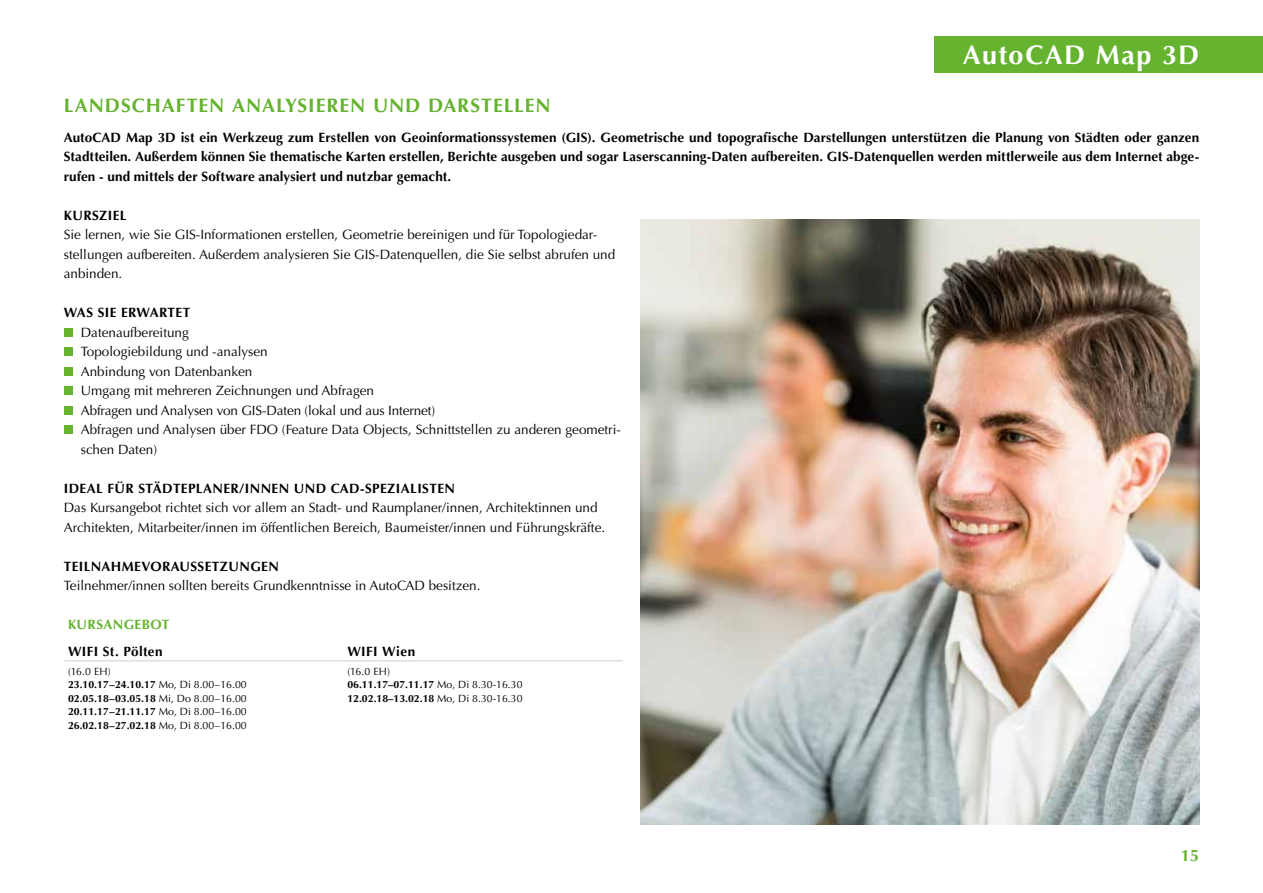
<style>
.page{position:relative;width:1263px;height:893px;background:#fff}
.page>*{position:absolute;margin:0;border:0;box-sizing:border-box;transform-origin:0 0}
.t1{font:700 27px "Optima LT Std";letter-spacing:.055em;color:#fff}
.t2{font:700 19.5px "Optima LT Std";letter-spacing:.045em;color:#65b32e}
.t3{font:700 16.5px "Optima LT Std";color:#65b32e}
.t4{font:13.5px/19.5px "Optima LT Std";color:#000}
.t5{font:700 13.5px/19.5px "Optima LT Std";letter-spacing:.03em;color:#000;text-align:justify}
.t6{font:700 13.5px "Optima LT Std";letter-spacing:.03em;color:#65b32e}
.t7{font:10.5px/13.5px "Optima LT Std";letter-spacing:-.02em;color:#000}
.s1{font-weight:700}
</style>
<div class="page">
<div style="left:934px;top:36px;width:329px;height:36px;background:#65b32e"></div>
<div style="left:64px;top:328px;width:9px;height:9px;background:#65b32e"></div>
<div style="left:64px;top:347px;width:9px;height:9px;background:#65b32e"></div>
<div style="left:64px;top:367px;width:9px;height:9px;background:#65b32e"></div>
<div style="left:64px;top:386px;width:9px;height:9px;background:#65b32e"></div>
<div style="left:64px;top:406px;width:9px;height:9px;background:#65b32e"></div>
<div style="left:64px;top:425px;width:9px;height:9px;background:#65b32e"></div>
<img style="left:640px;top:220px;width:559px;height:604px">
<hr style="left:64px;top:660px;width:279px;height:1px;background:#d4d4d4">
<hr style="left:343px;top:660px;width:279px;height:1px;background:#d4d4d4">
<h1 class="t1" style="left:963px;top:39px;width:238px">AutoCAD Map 3D</h1>
<h2 class="t2" style="left:64px;top:94px;width:488px">LANDSCHAFTEN ANALYSIEREN UND DARSTELLEN</h2>
<p class="t5" style="left:64px;top:128px;width:1137px">AutoCAD Map 3D ist ein Werkzeug zum Erstellen von Geoinformationssystemen (GIS). Geometrische und topografische Darstellungen unterstützen die Planung von Städten oder ganzen Stadtteilen. Außerdem können Sie thematische Karten erstellen, Berichte ausgeben und sogar Laserscanning-Daten aufbereiten. GIS-Datenquellen werden mittlerweile aus dem Internet abge&shy;rufen - und mittels der Software analysiert und nutzbar gemacht.</p>
<p class="t5" style="left:64px;top:206px;width:64px">KURSZIEL</p>
<p class="t4" style="left:64px;top:225px;width:553px">Sie lernen, wie Sie GIS-Informationen erstellen, Geometrie bereinigen und für Topologiedar&shy;stellungen aufbereiten. Außerdem analysieren Sie GIS-Datenquellen, die Sie selbst abrufen und anbinden.</p>
<p class="t5" style="left:64px;top:303px;width:128px">WAS SIE ERWARTET</p>
<p class="t4" style="left:81px;top:323px;width:542px">Datenaufbereitung<br>Topologiebildung und -analysen<br>Anbindung von Datenbanken<br>Umgang mit mehreren Zeichnungen und Abfragen<br>Abfragen und Analysen von GIS-Daten (lokal und aus Internet)<br>Abfragen und Analysen über FDO (Feature Data Objects, Schnittstellen zu anderen geometri&shy;schen Daten)</p>
<p class="t5" style="left:64px;top:479px;width:393px">IDEAL FÜR STÄDTEPLANER/INNEN UND CAD-SPEZIALISTEN</p>
<p class="t4" style="left:64px;top:498px;width:543px">Das Kursangebot richtet sich vor allem an Stadt- und Raumplaner/innen, Architektinnen und<br>Architekten, Mitarbeiter/innen im öffentlichen Bereich, Baumeister/innen und Führungskräfte.</p>
<p class="t5" style="left:64px;top:557px;width:217px">TEILNAHMEVORAUSSETZUNGEN</p>
<p class="t4" style="left:64px;top:576px;width:418px">Teilnehmer/innen sollten bereits Grundkenntnisse in AutoCAD besitzen.</p>
<p class="t6" style="left:68px;top:617px;width:103px">KURSANGEBOT</p>
<p class="t5" style="left:68px;top:642px;width:96px">WIFI St. Pölten</p>
<p class="t5" style="left:347px;top:642px;width:69px">WIFI Wien</p>
<p class="t7" style="left:68px;top:664px;width:180px">(16.0 EH)<br><span class="s1">23.10.17–24.10.17</span> Mo, Di 8.00–16.00<br><span class="s1">02.05.18–03.05.18</span> Mi, Do 8.00–16.00<br><span class="s1">20.11.17–21.11.17</span> Mo, Di 8.00–16.00<br><span class="s1">26.02.18–27.02.18</span> Mo, Di 8.00–16.00</p>
<p class="t7" style="left:347px;top:664px;width:177px">(16.0 EH)<br><span class="s1">06.11.17–07.11.17</span> Mo, Di 8.30-16.30<br><span class="s1">12.02.18–13.02.18</span> Mo, Di 8.30-16.30</p>
<p class="t3" style="left:1181px;top:845px;width:20px">15</p>
</div>
